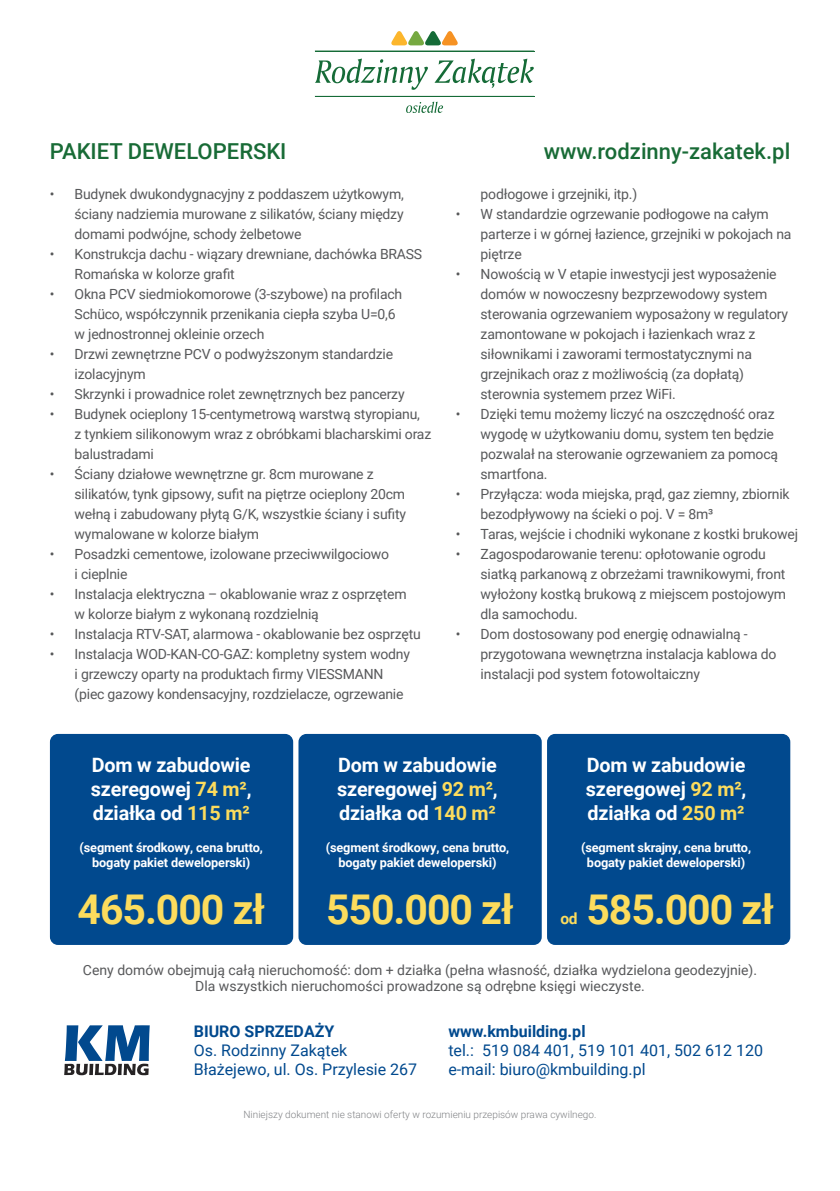
<style>
.page{position:relative;width:840px;height:1191px;background:#fff}
.page>*{position:absolute;margin:0;border:0;box-sizing:border-box;transform-origin:0 0}
.t1{font:700 41px "Roboto";letter-spacing:-.025em;color:#fcdc5d}
.t2{font:500 22px "Roboto";color:#186b36}
.t3{font:700 19.8px/23.8px "Roboto";letter-spacing:-.01em;color:#fff;text-align:justify}
.t4{font:16px/19.2px "Roboto";color:#01498e}
.t5{font:700 16px "Roboto";color:#01498e}
.t6{font:700 15.6px "Roboto";color:#fcdc5d}
.t7{font:14px/20px "Roboto";letter-spacing:-.015em;color:#57585a}
.t8{font:700 12.8px/15.2px "Roboto";letter-spacing:-.01em;color:#fff;text-align:center}
.t9{font:300 10px "Roboto";color:#808285}
.s1{color:#fcdc5d}
</style>
<div class="page">
<div style="left:50px;top:734px;width:243px;height:211px;background:#01498e;border-radius:8px"></div>
<div style="left:298px;top:734px;width:243px;height:211px;background:#01498e;border-radius:8px"></div>
<div style="left:546px;top:734px;width:243px;height:211px;background:#01498e;border-radius:8px"></div>
<svg style="left:391px;top:31px;width:67px;height:14px"></svg>
<svg style="left:406px;top:102px;width:37px;height:11px"></svg>
<hr style="left:315px;top:51px;width:219px;height:1px;background:#156b37">
<hr style="left:315px;top:96px;width:219px;height:1px;background:#156b37">
<svg style="left:315px;top:59px;width:112px;height:31px"></svg>
<svg style="left:434px;top:59px;width:99px;height:29px"></svg>
<svg style="left:64px;top:1025px;width:86px;height:50px"></svg>
<h2 class="t2" style="left:50px;top:136px;width:238px">PAKIET DEWELOPERSKI</h2>
<p class="t7" style="left:75px;top:183px;width:330px;text-align:justify;text-indent:-25px">• Budynek dwukondygnacyjny z poddaszem użytkowym, ściany nadziemia murowane z silikatów, ściany między domami podwójne, schody żelbetowe</p>
<p class="t7" style="left:75px;top:243px;width:349px;text-indent:-25px">• Konstrukcja dachu - wiązary drewniane, dachówka BRASS<br>Romańska w kolorze grafit</p>
<p class="t7" style="left:75px;top:283px;width:329px;text-indent:-25px">• Okna PCV siedmiokomorowe (3-szybowe) na profilach<br>Schüco, współczynnik przenikania ciepła szyba U=0,6 w jednostronnej okleinie orzech</p>
<p class="t7" style="left:75px;top:343px;width:320px;text-indent:-25px">• Drzwi zewnętrzne PCV o podwyższonym standardzie izolacyjnym</p>
<p class="t7" style="left:50px;top:383px;width:356px">• Skrzynki i prowadnice rolet zewnętrznych bez pancerzy</p>
<p class="t7" style="left:75px;top:403px;width:358px;text-indent:-25px">• Budynek ocieplony 15-centymetrową warstwą styropianu,<br>z tynkiem silikonowym wraz z obróbkami blacharskimi oraz balustradami</p>
<p class="t7" style="left:75px;top:463px;width:333px;text-indent:-25px">• Ściany działowe wewnętrzne gr. 8cm murowane z silikatów, tynk gipsowy, sufit na piętrze ocieplony 20cm wełną i zabudowany płytą G/K, wszystkie ściany i sufity wymalowane w kolorze białym</p>
<p class="t7" style="left:75px;top:543px;width:316px;text-indent:-25px">• Posadzki cementowe, izolowane przeciwwilgociowo i cieplnie</p>
<p class="t7" style="left:75px;top:583px;width:333px;text-indent:-25px">• Instalacja elektryczna – okablowanie wraz z osprzętem w kolorze białym z wykonaną rozdzielnią</p>
<p class="t7" style="left:50px;top:623px;width:372px">• Instalacja RTV-SAT, alarmowa - okablowanie bez osprzętu</p>
<p class="t7" style="left:75px;top:643px;width:336px;text-indent:-25px">• Instalacja WOD-KAN-CO-GAZ: kompletny system wodny i grzewczy oparty na produktach firmy VIESSMANN (piec gazowy kondensacyjny, rozdzielacze, ogrzewanie</p>
<h2 class="t2" style="left:543px;top:136px;width:248px">www.rodzinny-zakatek.pl</h2>
<p class="t7" style="left:480px;top:183px;width:158px">podłogowe i grzejniki, itp.)</p>
<p class="t7" style="left:480px;top:203px;width:312px;text-indent:-25px">• W standardzie ogrzewanie podłogowe na całym parterze i w górnej łazience, grzejniki w pokojach na piętrze</p>
<p class="t7" style="left:480px;top:263px;width:309px;text-indent:-25px">• Nowością w V etapie inwestycji jest wyposażenie domów w nowoczesny bezprzewodowy system sterowania ogrzewaniem wyposażony w regulatory zamontowane w pokojach i łazienkach wraz z siłownikami i zaworami termostatycznymi na grzejnikach oraz z możliwością (za dopłatą) sterownia systemem przez WiFi.</p>
<p class="t7" style="left:480px;top:403px;width:299px;text-indent:-25px">• Dzięki temu możemy liczyć na oszczędność oraz wygodę w użytkowaniu domu, system ten będzie pozwalał na sterowanie ogrzewaniem za pomocą smartfona.</p>
<p class="t7" style="left:480px;top:483px;width:310px;text-indent:-25px">• Przyłącza: woda miejska, prąd, gaz ziemny, zbiornik bezodpływowy na ścieki o poj. V = 8m³</p>
<p class="t7" style="left:455px;top:523px;width:343px">• Taras, wejście i chodniki wykonane z kostki brukowej</p>
<p class="t7" style="left:480px;top:543px;width:307px;text-indent:-25px">• Zagospodarowanie terenu: opłotowanie ogrodu siatką parkanową z obrzeżami trawnikowymi, front wyłożony kostką brukową z miejscem postojowym dla samochodu.</p>
<p class="t7" style="left:480px;top:623px;width:297px;text-indent:-25px">• Dom dostosowany pod energię odnawialną - przygotowana wewnętrzna instalacja kablowa do instalacji pod system fotowoltaiczny</p>
<h3 class="t3" style="left:91px;top:752px;width:162px">Dom w zabudowie szeregowej <span class="s1">74 m²</span>, działka od <span class="s1">115 m²</span></h3>
<p class="t8" style="left:79px;top:839px;width:185px">(segment środkowy, cena brutto, bogaty pakiet deweloperski)</p>
<h3 class="t3" style="left:337px;top:752px;width:162px">Dom w zabudowie szeregowej <span class="s1">92 m²</span>, działka od <span class="s1">140 m²</span></h3>
<p class="t8" style="left:325px;top:839px;width:185px">(segment środkowy, cena brutto, bogaty pakiet deweloperski)</p>
<h3 class="t3" style="left:585px;top:752px;width:162px">Dom w zabudowie szeregowej <span class="s1">92 m²</span>, działka od <span class="s1">250 m²</span></h3>
<p class="t8" style="left:580px;top:839px;width:171px">(segment skrajny, cena brutto, bogaty pakiet deweloperski)</p>
<h1 class="t1" style="left:77px;top:880px;width:189px">465.000 zł</h1>
<h1 class="t1" style="left:326px;top:880px;width:189px">550.000 zł</h1>
<h1 class="t1" style="left:586px;top:880px;width:189px">585.000 zł</h1>
<p class="t7" style="left:83px;top:960px;width:675px;line-height:16.8px;text-align:center">Ceny domów obejmują całą nieruchomość: dom + działka (pełna własność, działka wydzielona geodezyjnie).<br>Dla wszystkich nieruchomości prowadzone są odrębne księgi wieczyste.</p>
<p class="t5" style="left:448px;top:1019px;width:139px">www.kmbuilding.pl</p>
<p class="t4" style="left:448px;top:1040px;width:316px">tel.: 519 084 401, 519 101 401, 502 612 120 e-mail: biuro@kmbuilding.pl</p>
<p class="t6" style="left:560px;top:907px;width:19px">od</p>
<p class="t5" style="left:194px;top:1019px;width:142px">BIURO SPRZEDAŻY</p>
<p class="t4" style="left:194px;top:1040px;width:225px">Os. Rodzinny Zakątek<br>Błażejewo, ul. Os. Przylesie 267</p>
<p class="t9" style="left:243px;top:1107px;width:354px">Niniejszy dokument nie stanowi oferty w rozumieniu przepisów prawa cywilnego.</p>
</div>
